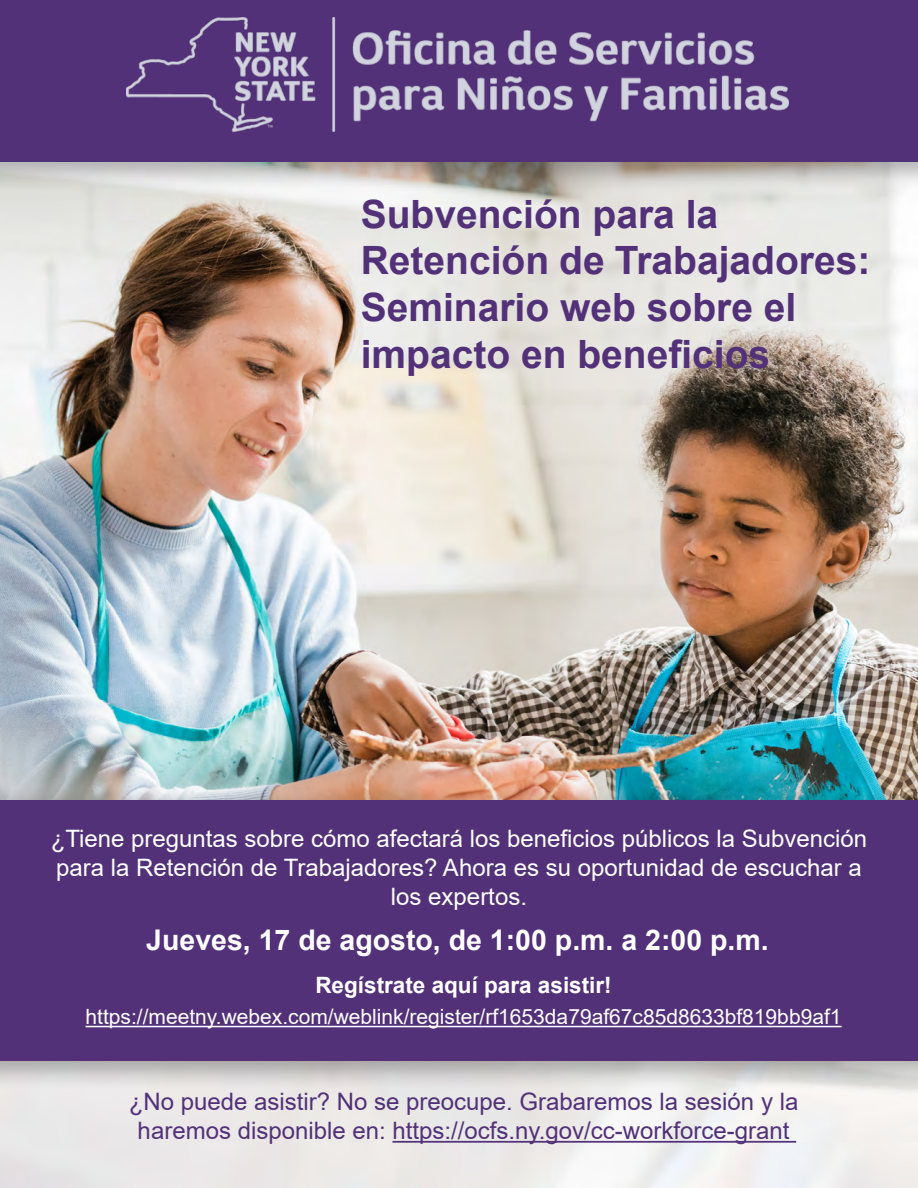
<style>
.page{position:relative;width:918px;height:1188px;background:#fff}
.page>*{position:absolute;margin:0;border:0;box-sizing:border-box;transform-origin:0 0}
.t1{font:700 39px/46.8px "Arial";color:#523178}
.t2{font:700 28.5px "Arial";color:#fff}
.t3{font:24px/28.8px "Arial";color:#fff;text-align:center}
.t4{font:24px/28.8px "Arial";color:#523178;text-align:center}
.t5{font:700 22.5px "Arial";color:#fff}
.t6{font:21px "Arial";color:#fff}
</style>
<div class="page">
<img style="left:0;top:193px;width:918px;height:995px">
<div style="left:0;top:0;width:918px;height:193px;background:#000;opacity:.3"></div>
<div style="left:0;top:0;width:918px;height:162px;background:#523178"></div>
<img style="left:127px;top:17px;width:661px;height:114px">
<div style="left:0;top:786px;width:918px;height:305px;background:#000;opacity:.3"></div>
<div style="left:0;top:800px;width:918px;height:261px;background:#523178"></div>
<hr style="left:392px;top:1141px;width:404px;height:2px;background:#523178">
<hr style="left:86px;top:1026px;width:756px;height:1px;background:#fff">
<h1 class="t1" style="left:361px;top:191px;width:511px">Subvención para la<br>Retención de Trabajadores:<br>Seminario web sobre el impacto en beneficios</h1>
<p class="t3" style="left:51px;top:824px;width:818px">¿Tiene preguntas sobre cómo afectará los beneficios públicos la Subvención para la Retención de Trabajadores? Ahora es su oportunidad de escuchar a los expertos.</p>
<p class="t2" style="left:146px;top:920px;width:624px">Jueves, 17 de agosto, de 1:00 p.m. a 2:00 p.m.</p>
<p class="t5" style="left:315px;top:969px;width:298px">Regístrate aquí para asistir!</p>
<p class="t6" style="left:86px;top:1002px;width:758px">https://meetny.webex.com/weblink/register/rf1653da79af67c85d8633bf819bb9af1</p>
<p class="t4" style="left:129px;top:1087px;width:671px">¿No puede asistir? No se preocupe. Grabaremos la sesión y la haremos disponible en: https://ocfs.ny.gov/cc-workforce-grant</p>
</div>
